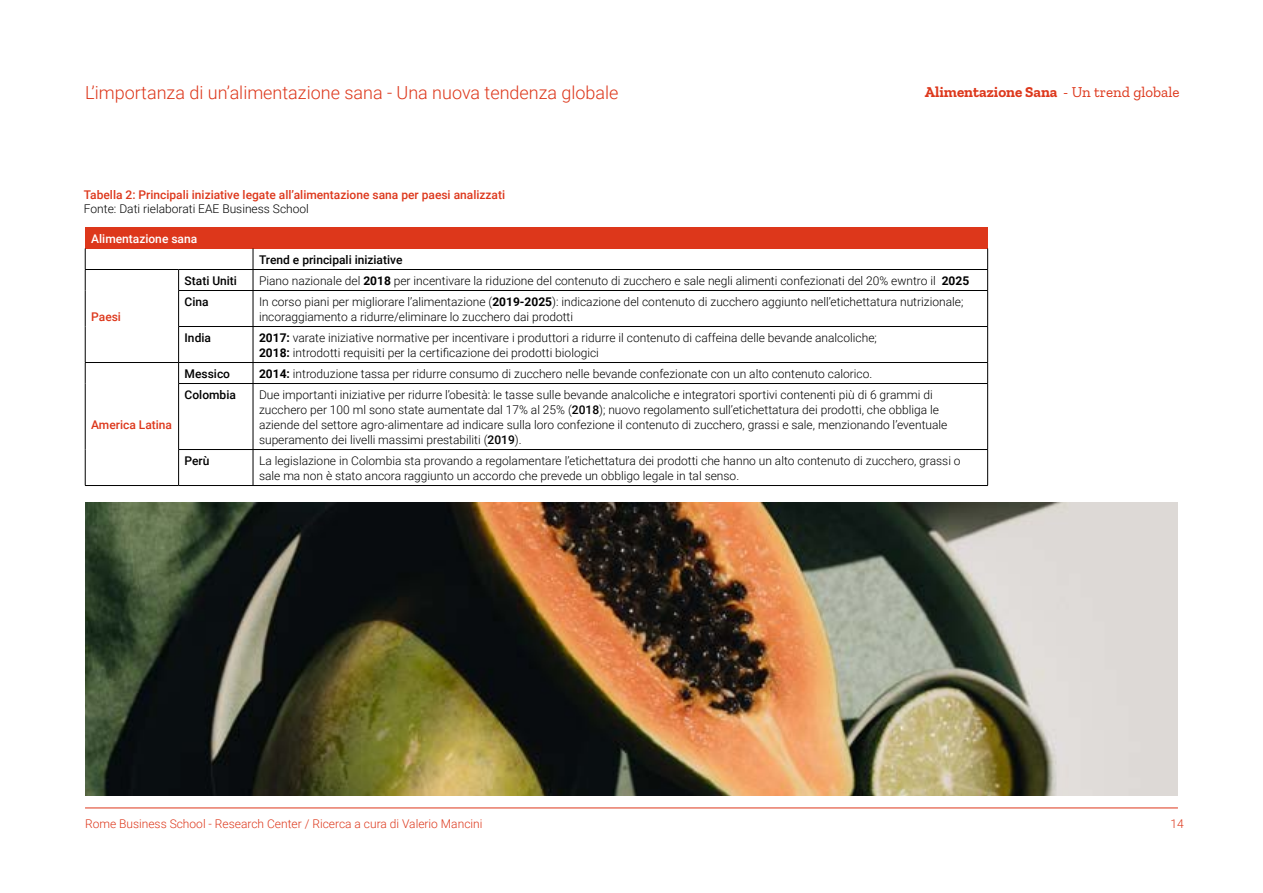
<style>
.page{position:relative;width:1263px;height:893px;background:#fff}
.page>*{position:absolute;margin:0;border:0;box-sizing:border-box;transform-origin:0 0}
.t1{font:300 18px "Roboto";color:#dd371b}
.t2{font:700 15px "Zilla Slab";color:#dd371b}
.t3{font:300 12px/15px "Roboto";color:#000}
.t4{font:500 12px "Roboto";color:#dd371b}
.t5{font:300 12px "Roboto";color:#dd371b}
.t6{font:500 12px "Roboto";color:#000}
.t7{font:500 12px "Roboto";color:#fff}
.s1{font-weight:400}
.s2{font-weight:700}
.s3{font-weight:500}
</style>
<div class="page">
<hr style="left:85px;top:808px;width:1093px;height:1px;background:#dd371b">
<div style="left:85px;top:227px;width:903px;height:21px;background:#dd371b"></div>
<hr style="left:85px;top:269px;width:94px;height:1px;background:#000">
<svg style="left:85px;top:248px;width:1px;height:42px"></svg>
<hr style="left:85px;top:290px;width:1px;height:36px;background:#000">
<hr style="left:85px;top:326px;width:1px;height:36px;background:#000">
<hr style="left:179px;top:269px;width:74px;height:1px;background:#000">
<svg style="left:178px;top:270px;width:1px;height:20px"></svg>
<hr style="left:253px;top:269px;width:735px;height:1px;background:#000">
<svg style="left:253px;top:248px;width:1px;height:42px"></svg>
<svg style="left:987px;top:248px;width:1px;height:42px"></svg>
<hr style="left:178px;top:290px;width:75px;height:1px;background:#000">
<hr style="left:178px;top:291px;width:1px;height:35px;background:#000">
<hr style="left:253px;top:290px;width:735px;height:1px;background:#000">
<hr style="left:253px;top:291px;width:1px;height:35px;background:#000">
<hr style="left:987px;top:291px;width:1px;height:35px;background:#000">
<hr style="left:178px;top:326px;width:75px;height:1px;background:#000">
<hr style="left:178px;top:327px;width:1px;height:35px;background:#000">
<hr style="left:253px;top:326px;width:735px;height:1px;background:#000">
<hr style="left:253px;top:327px;width:1px;height:35px;background:#000">
<hr style="left:987px;top:327px;width:1px;height:35px;background:#000">
<hr style="left:85px;top:362px;width:94px;height:1px;background:#000">
<svg style="left:85px;top:363px;width:1px;height:20px"></svg>
<hr style="left:179px;top:362px;width:74px;height:1px;background:#000">
<svg style="left:178px;top:363px;width:1px;height:20px"></svg>
<hr style="left:253px;top:362px;width:735px;height:1px;background:#000">
<svg style="left:253px;top:363px;width:1px;height:20px"></svg>
<svg style="left:987px;top:363px;width:1px;height:20px"></svg>
<hr style="left:85px;top:383px;width:1px;height:66px;background:#000">
<hr style="left:178px;top:383px;width:75px;height:1px;background:#000">
<hr style="left:178px;top:384px;width:1px;height:65px;background:#000">
<hr style="left:253px;top:383px;width:735px;height:1px;background:#000">
<hr style="left:253px;top:384px;width:1px;height:65px;background:#000">
<hr style="left:987px;top:384px;width:1px;height:65px;background:#000">
<hr style="left:85px;top:449px;width:1px;height:36px;background:#000">
<hr style="left:178px;top:449px;width:75px;height:1px;background:#000">
<hr style="left:178px;top:450px;width:1px;height:35px;background:#000">
<hr style="left:253px;top:449px;width:735px;height:1px;background:#000">
<hr style="left:253px;top:450px;width:1px;height:35px;background:#000">
<hr style="left:987px;top:450px;width:1px;height:35px;background:#000">
<hr style="left:85px;top:485px;width:94px;height:1px;background:#000">
<hr style="left:179px;top:485px;width:74px;height:1px;background:#000">
<hr style="left:253px;top:485px;width:735px;height:1px;background:#000">
<img style="left:85px;top:503px;width:1093px;height:293px">
<h1 class="t1" style="left:85px;top:80px;width:535px">L’importanza di un’alimentazione sana - Una nuova tendenza globale</h1>
<p class="t4" style="left:84px;top:186px;width:423px">Tabella 2: Principali iniziative legate all’alimentazione sana per paesi analizzati</p>
<p class="t3" style="left:84px;top:201px;width:226px">Fonte: Dati rielaborati EAE Business School</p>
<p class="t7" style="left:91px;top:230px;width:108px">Alimentazione sana</p>
<p class="t6" style="left:259px;top:251px;width:145px">Trend e principali iniziative</p>
<p class="t2" style="left:925px;top:83px;width:256px">Alimentazione Sana <span class="s1">- Un trend globale</span></p>
<p class="t4" style="left:91px;top:308px;width:31px">Paesi</p>
<p class="t4" style="left:91px;top:416px;width:82px">America Latina</p>
<p class="t6" style="left:185px;top:272px;width:54px">Stati Uniti</p>
<p class="t3" style="left:259px;top:272px;width:712px">Piano nazionale del <span class="s2">2018</span> per incentivare la riduzione del contenuto di zucchero e sale negli alimenti confezionati del 20% ewntro il <span class="s2">2025</span></p>
<p class="t6" style="left:185px;top:293px;width:26px">Cina</p>
<p class="t3" style="left:259px;top:293px;width:706px">In corso piani per migliorare l’alimentazione (<span class="s2">2019-2025</span>): indicazione del contenuto di zucchero aggiunto nell’etichettatura nutrizionale; incoraggiamento a ridurre/eliminare lo zucchero dai prodotti</p>
<p class="t6" style="left:185px;top:329px;width:28px">India</p>
<p class="t3" style="left:259px;top:329px;width:619px"><span class="s2">2017:</span> varate iniziative normative per incentivare i produttori a ridurre il contenuto di caffeina delle bevande analcoliche;<br><span class="s2">2018:</span> introdotti requisiti per la certificazione dei prodotti biologici</p>
<p class="t6" style="left:185px;top:365px;width:47px">Messico</p>
<p class="t3" style="left:259px;top:365px;width:615px"><span class="s2">2014:</span> introduzione tassa per ridurre consumo di zucchero nelle bevande confezionate con un alto contenuto calorico.</p>
<p class="t6" style="left:185px;top:386px;width:53px">Colombia</p>
<p class="t3" style="left:259px;top:386px;width:690px">Due importanti iniziative per ridurre l’obesità: le tasse sulle bevande analcoliche e integratori sportivi contenenti più di 6 grammi di zucchero per 100 ml sono state aumentate dal 17% al 25% (<span class="s3">2018</span>); nuovo regolamento sull’etichettatura dei prodotti, che obbliga le aziende del settore agro-alimentare ad indicare sulla loro confezione il contenuto di zucchero, grassi e sale, menzionando l’eventuale superamento dei livelli massimi prestabiliti (<span class="s3">2019</span>).</p>
<p class="t6" style="left:185px;top:452px;width:26px">Perù</p>
<p class="t3" style="left:259px;top:452px;width:703px">La legislazione in Colombia sta provando a regolamentare l’etichettatura dei prodotti che hanno un alto contenuto di zucchero, grassi o sale ma non è stato ancora raggiunto un accordo che prevede un obbligo legale in tal senso.</p>
<p class="t5" style="left:85px;top:815px;width:399px">Rome Business School - Research Center / Ricerca a cura di Valerio Mancini</p>
<p class="t5" style="left:1170px;top:815px;width:15px">14</p>
</div>
